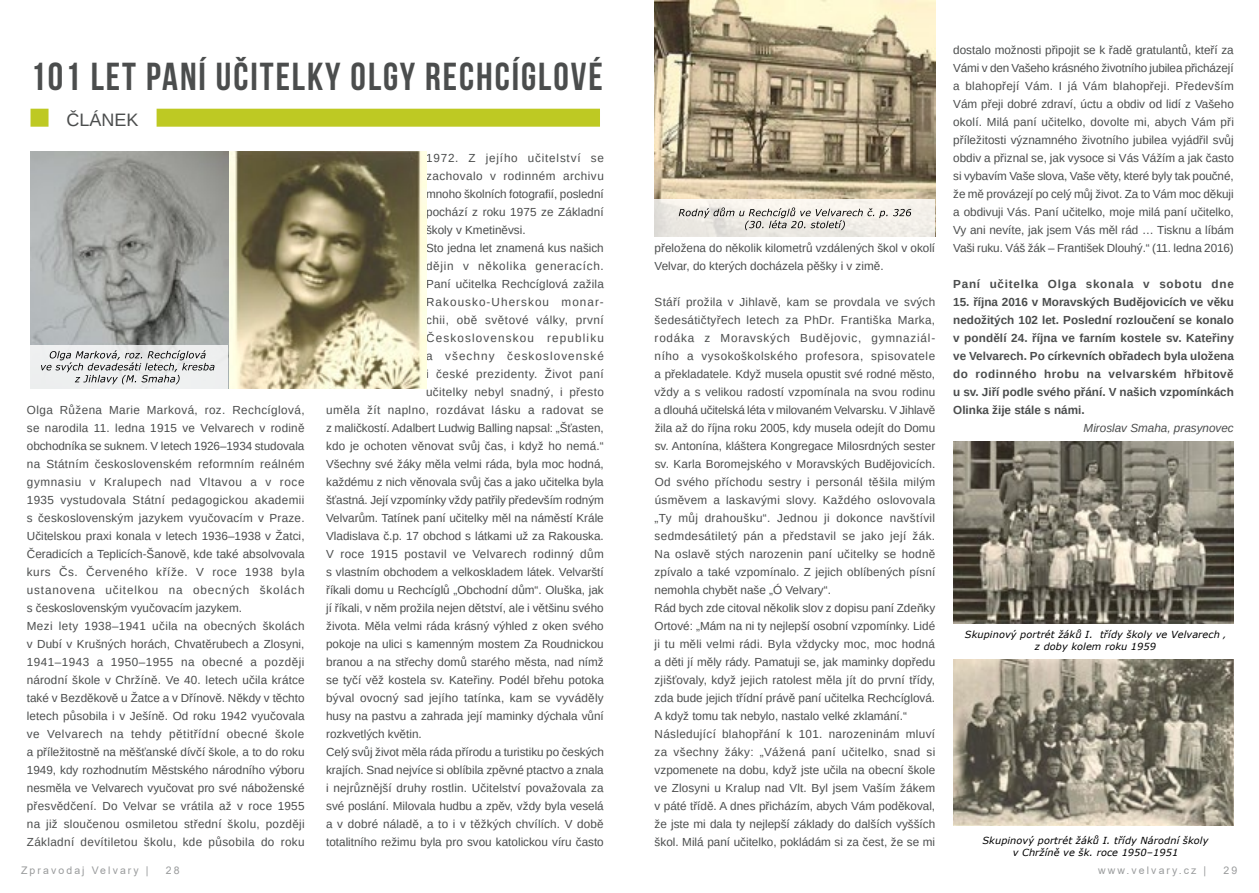
<style>
.page{position:relative;width:1259px;height:893px;background:#fff}
.page>*{position:absolute;margin:0;border:0;box-sizing:border-box;transform-origin:0 0}
.t1{font:39px "Bebas Neue";letter-spacing:.05em;color:#4b4d4d}
.t2{font:18px "Arimo";color:#4b4d4d}
.t3{font:11.7px/18px "Arimo";letter-spacing:.005em;color:#4b4d4d}
.t4{font:700 11.7px/18px "Arimo";color:#4b4d4d;text-align:justify}
.t5{font:11.7px "Arimo";letter-spacing:.04em;color:#4b4d4d}
.t6{font:11.7px "Arimo";letter-spacing:.09em;color:#4b4d4d}
.t7{font:11.7px "Arimo";letter-spacing:.025em;color:#4b4d4d}
.t8{font:11.7px "Arimo";letter-spacing:.03em;color:#4b4d4d}
.t9{font:700 11.7px "Arimo";letter-spacing:.06em;color:#4b4d4d}
.t10{font:11.7px "Arimo";letter-spacing:.035em;color:#4b4d4d}
.t11{font:11.7px "Arimo";letter-spacing:.045em;color:#4b4d4d}
.t12{font:11.7px "Arimo";letter-spacing:.06em;color:#4b4d4d}
.t13{font:italic 11.7px "Arimo";color:#4b4d4d}
.t14{font:11.7px "Arimo";letter-spacing:.07em;color:#4b4d4d}
.t15{font:11.7px "Arimo";letter-spacing:.1em;color:#4b4d4d}
.t16{font:10.5px "Arial";letter-spacing:.2em;color:#999b9c}
.t17{font:italic 9.75px/12px "Verdana";letter-spacing:.01em;color:#000;text-align:center}
</style>
<div class="page">
<div style="left:31px;top:109px;width:18px;height:18px;background:#bec923"></div>
<div style="left:157px;top:109px;width:443px;height:18px;background:#bec923"></div>
<img style="left:30px;top:151px;width:396px;height:238px">
<img style="left:654px;top:0;width:281px;height:200px">
<img style="left:953px;top:441px;width:280px;height:183px">
<img style="left:953px;top:660px;width:280px;height:165px">
<div style="left:0;top:345px;width:228px;height:45px;background:linear-gradient(to right,#f6f6f7,#e9eaea)"></div>
<svg style="left:654px;top:200px;width:281px;height:37px;fill:#f0ede7"></svg>
<svg style="left:41px;top:350px;width:173px;height:34px"></svg>
<svg style="left:678px;top:207px;width:233px;height:23px"></svg>
<h1 class="t1" style="left:31px;top:55px;width:574px">101 LET PANÍ UČITELKY OLGY RECHCÍGLOVÉ</h1>
<h2 class="t2" style="left:67px;top:108px;width:74px">ČLÁNEK</h2>
<p class="t3" style="left:27px;top:401px;width:279px">Olga Růžena Marie Marková, roz. Rechcíglová, se narodila 11. ledna 1915 ve Velvarech v rodině obchodníka se suknem. V letech 1926–1934 studovala na Státním československém reformním reálném gymnasiu v Kralupech nad Vltavou a v roce 1935 vystudovala Státní pedagogickou akademii s československým jazykem vyučovacím v Praze.<br>Učitelskou praxi konala v letech 1936–1938 v Žatci, Čeradicích a Teplicích-Šanově, kde také absolvovala kurs Čs. Červeného kříže. V roce 1938 byla ustanovena učitelkou na obecných školách s československým vyučovacím jazykem.<br>Mezi lety 1938–1941 učila na obecných školách v Dubí v Krušných horách, Chvatěrubech a Zlosyni, 1941–1943 a 1950–1955 na obecné a později národní škole v Chržíně. Ve 40. letech učila krátce také v Bezděkově u Žatce a v Dřínově. Někdy v těchto letech působila i v Ješíně. Od roku 1942 vyučovala ve Velvarech na tehdy pětitřídní obecné škole a příležitostně na měšťanské dívčí škole, a to do roku 1949, kdy rozhodnutím Městského národního výboru nesměla ve Velvarech vyučovat pro své náboženské přesvědčení. Do Velvar se vrátila až v roce 1955 na již sloučenou osmiletou střední školu, později Základní devítiletou školu, kde působila do roku</p>
<p class="t14" style="left:426px;top:151px;width:179px">1972. Z jejího učitelství se</p>
<p class="t5" style="left:426px;top:169px;width:179px">zachovalo v rodinném archivu</p>
<p class="t3" style="left:426px;top:185px;width:179px">mnoho školních fotografií, poslední</p>
<p class="t3" style="left:426px;top:203px;width:179px">pochází z roku 1975 ze Základní</p>
<p class="t3" style="left:426px;top:221px;width:101px">školy v Kmetiněvsi.</p>
<p class="t3" style="left:426px;top:239px;width:179px">Sto jedna let znamená kus našich</p>
<p class="t12" style="left:426px;top:259px;width:179px">dějin v několika generacích.</p>
<p class="t3" style="left:426px;top:275px;width:179px">Paní učitelka Rechcíglová zažila</p>
<p class="t6" style="left:426px;top:294px;width:179px">Rakousko-Uherskou monar-</p>
<p class="t11" style="left:426px;top:313px;width:179px">chii, obě světové války, první</p>
<p class="t15" style="left:426px;top:331px;width:179px">Československou republiku</p>
<p class="t6" style="left:426px;top:349px;width:179px">a všechny československé</p>
<p class="t5" style="left:426px;top:367px;width:179px">i české prezidenty. Život paní</p>
<p class="t10" style="left:426px;top:385px;width:179px">učitelky nebyl snadný, i přesto</p>
<p class="t5" style="left:326px;top:403px;width:279px">uměla žít naplno, rozdávat lásku a radovat se</p>
<p class="t3" style="left:326px;top:419px;width:279px">z maličkostí. Adalbert Ludwig Balling napsal: „Šťasten,</p>
<p class="t3" style="left:326px;top:437px;width:279px">kdo je ochoten věnovat svůj čas, i když ho nemá.“</p>
<p class="t3" style="left:326px;top:455px;width:279px">Všechny své žáky měla velmi ráda, byla moc hodná,</p>
<p class="t3" style="left:326px;top:473px;width:279px">každému z nich věnovala svůj čas a jako učitelka byla</p>
<p class="t3" style="left:326px;top:491px;width:279px">šťastná. Její vzpomínky vždy patřily především rodným</p>
<p class="t3" style="left:326px;top:509px;width:279px">Velvarům. Tatínek paní učitelky měl na náměstí Krále</p>
<p class="t3" style="left:326px;top:527px;width:279px">Vladislava č.p. 17 obchod s látkami už za Rakouska.</p>
<p class="t8" style="left:326px;top:546px;width:279px">V roce 1915 postavil ve Velvarech rodinný dům</p>
<p class="t3" style="left:326px;top:563px;width:279px">s vlastním obchodem a velkoskladem látek. Velvarští</p>
<p class="t3" style="left:326px;top:581px;width:279px">říkali domu u Rechcíglů „Obchodní dům“. Oluška, jak</p>
<p class="t3" style="left:326px;top:599px;width:279px">jí říkali, v něm prožila nejen dětství, ale i většinu svého</p>
<p class="t3" style="left:326px;top:617px;width:279px">života. Měla velmi ráda krásný výhled z oken svého</p>
<p class="t3" style="left:326px;top:635px;width:279px">pokoje na ulici s kamenným mostem Za Roudnickou</p>
<p class="t3" style="left:326px;top:653px;width:279px">branou a na střechy domů starého města, nad nímž</p>
<p class="t3" style="left:326px;top:671px;width:279px">se tyčí věž kostela sv. Kateřiny. Podél břehu potoka</p>
<p class="t7" style="left:326px;top:690px;width:279px">býval ovocný sad jejího tatínka, kam se vyváděly</p>
<p class="t3" style="left:326px;top:707px;width:279px">husy na pastvu a zahrada její maminky dýchala vůní</p>
<p class="t3" style="left:326px;top:725px;width:97px">rozkvetlých květin.</p>
<p class="t3" style="left:326px;top:743px;width:279px">Celý svůj život měla ráda přírodu a turistiku po českých</p>
<p class="t3" style="left:326px;top:761px;width:279px">krajích. Snad nejvíce si oblíbila zpěvné ptactvo a znala</p>
<p class="t3" style="left:326px;top:779px;width:279px">i nejrůznější druhy rostlin. Učitelství považovala za</p>
<p class="t3" style="left:326px;top:797px;width:279px">své poslání. Milovala hudbu a zpěv, vždy byla veselá</p>
<p class="t3" style="left:326px;top:815px;width:279px">a v dobré náladě, a to i v těžkých chvílích. V době</p>
<p class="t3" style="left:326px;top:833px;width:279px">totalitního režimu byla pro svou katolickou víru často</p>
<p class="t3" style="left:654px;top:239px;width:282px">přeložena do několik kilometrů vzdálených škol v okolí<br>Velvar, do kterých docházela pěšky i v zimě.</p>
<p class="t3" style="left:654px;top:293px;width:282px">Stáří prožila v Jihlavě, kam se provdala ve svých šedesátičtyřech letech za PhDr. Františka Marka, rodáka z Moravských Budějovic, gymnaziál&shy;ního a vysokoškolského profesora, spisovatele a překladatele. Když musela opustit své rodné město, vždy a s velikou radostí vzpomínala na svou rodinu a dlouhá učitelská léta v milovaném Velvarsku. V Jihlavě žila až do října roku 2005, kdy musela odejít do Domu sv. Antonína, kláštera Kongregace Milosrdných sester sv. Karla Boromejského v Moravských Budějovicích.<br>Od svého příchodu sestry i personál těšila milým úsměvem a laskavými slovy. Každého oslovovala „Ty můj drahoušku“. Jednou ji dokonce navštívil sedmdesátiletý pán a představil se jako její žák.<br>Na oslavě stých narozenin paní učitelky se hodně zpívalo a také vzpomínalo. Z jejich oblíbených písní nemohla chybět naše „Ó Velvary“.<br>Rád bych zde citoval několik slov z dopisu paní Zdeňky Ortové: „Mám na ni ty nejlepší osobní vzpomínky. Lidé ji tu měli velmi rádi. Byla vždycky moc, moc hodná a děti jí měly rády. Pamatuji se, jak maminky dopředu zjišťovaly, když jejich ratolest měla jít do první třídy, zda bude jejich třídní právě paní učitelka Rechcíglová.<br>A když tomu tak nebylo, nastalo velké zklamání.“ Následující blahopřání k 101. narozeninám mluví za všechny žáky: „Vážená paní učitelko, snad si vzpomenete na dobu, když jste učila na obecní škole ve Zlosyni u Kralup nad Vlt. Byl jsem Vaším žákem v páté třídě. A dnes přicházím, abych Vám poděkoval, že jste mi dala ty nejlepší základy do dalších vyšších škol. Milá paní učitelko, pokládám si za čest, že se mi</p>
<p class="t3" style="left:953px;top:41px;width:282px;text-align:justify">dostalo možnosti připojit se k řadě gratulantů, kteří za Vámi v den Vašeho krásného životního jubilea přicházejí a blahopřejí Vám. I já Vám blahopřeji. Především Vám přeji dobré zdraví, úctu a obdiv od lidí z Vašeho okolí. Milá paní učitelko, dovolte mi, abych Vám při příležitosti významného životního jubilea vyjádřil svůj obdiv a přiznal se, jak vysoce si Vás Vážím a jak často si vybavím Vaše slova, Vaše věty, které byly tak poučné, že mě provázejí po celý můj život. Za to Vám moc děkuji a obdivuji Vás. Paní učitelko, moje milá paní učitelko, Vy ani nevíte, jak jsem Vás měl rád … Tisknu a líbám Vaši ruku. Váš žák – František Dlouhý.“ (11. ledna 2016)</p>
<p class="t9" style="left:953px;top:276px;width:282px">Paní učitelka Olga skonala v sobotu dne</p>
<p class="t4" style="left:953px;top:293px;width:282px">15. října 2016 v Moravských Budějovicích ve věku nedožitých 102 let. Poslední rozloučení se konalo v pondělí 24. října ve farním kostele sv. Kateřiny ve Velvarech. Po církevních obřadech byla uložena do rodinného hrobu na velvarském hřbitově u sv. Jiří podle svého přání. V našich vzpomínkách Olinka žije stále s námi.</p>
<p class="t13" style="left:1083px;top:420px;width:152px">Miroslav Smaha, prasynovec</p>
<p class="t17" style="left:965px;top:628px;width:263px">Skupinový portrét žáků I. třídy školy ve Velvarech ‚ z doby kolem roku 1959</p>
<p class="t17" style="left:982px;top:834px;width:227px">Skupinový portrét žáků I. třídy Národní školy v Chržíně ve šk. roce 1950–1951</p>
<p class="t16" style="left:21px;top:863px;width:129px">Zpravodaj Velvary |</p>
<p class="t16" style="left:166px;top:863px;width:15px">28</p>
<p class="t16" style="left:1098px;top:863px;width:110px">www.velvary.cz |</p>
<p class="t16" style="left:1223px;top:863px;width:15px">29</p>
</div>
